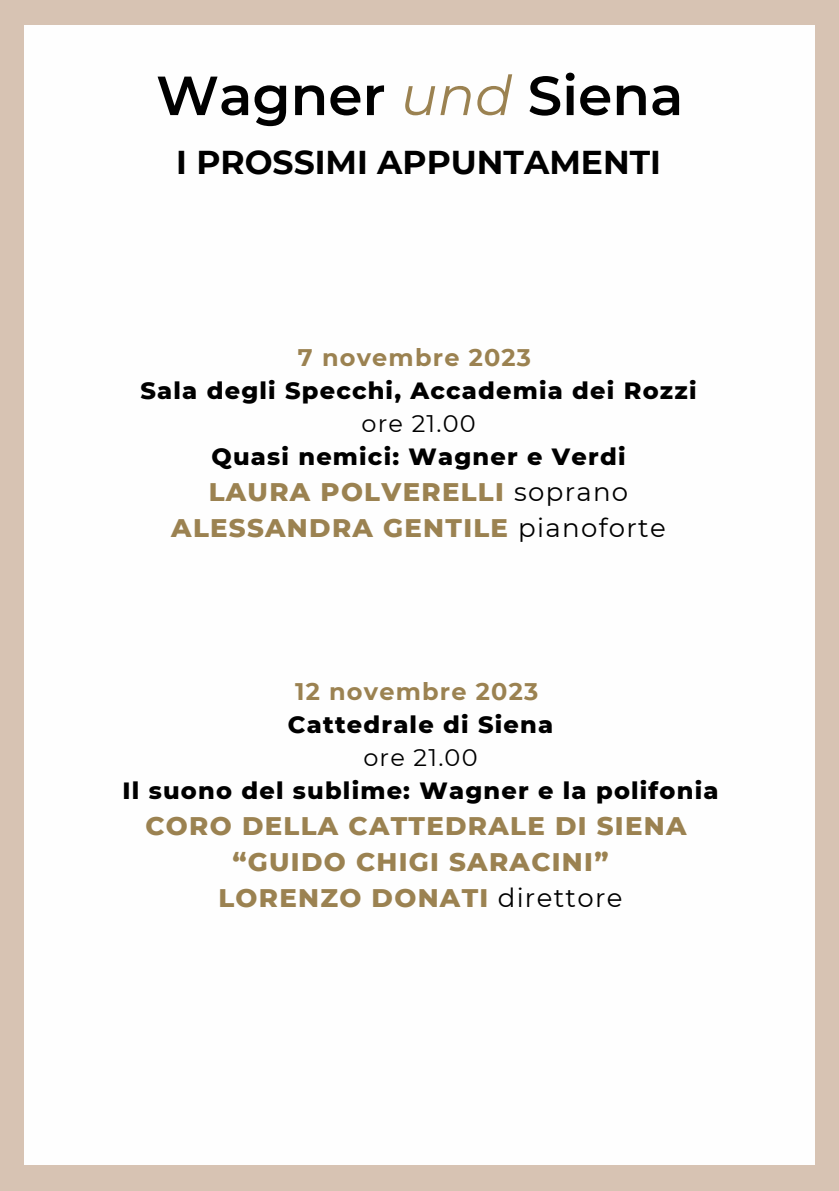
<style>
.page{position:relative;width:839px;height:1191px;background:#fff}
.page>*{position:absolute;margin:0;border:0;box-sizing:border-box;transform-origin:0 0}
.t1{font:600 55px "Montserrat";color:#000}
.t2{font:700 33px "Montserrat";color:#000}
.t3{font:800 26px "Montserrat";letter-spacing:.05em;color:#9b8251}
.t4{font:800 24px "Montserrat";letter-spacing:.05em;color:#000}
.t5{font:700 24px "Montserrat";letter-spacing:.05em;color:#9b8251}
.t6{font:24px "Montserrat";letter-spacing:.05em;color:#000}
.s1{font-weight:400;font-style:italic;color:#9b8251}
.s2{font-weight:400;color:#000}
</style>
<div class="page">
<div style="left:0;top:0;width:838px;height:1191px;background:#d7c3b3"></div>
<div style="left:25px;top:26px;width:789px;height:1139px;background:#fefefe"></div>
<p class="t1" style="left:156px;top:62px;width:528px">Wagner <span class="s1">und</span> Siena</p>
<p class="t2" style="left:176px;top:142px;width:486px">I PROSSIMI APPUNTAMENTI</p>
<p class="t5" style="left:298px;top:343px;width:235px">7 novembre 2023</p>
<p class="t4" style="left:140px;top:376px;width:557px">Sala degli Specchi, Accademia dei Rozzi</p>
<p class="t6" style="left:361px;top:409px;width:116px">ore 21.00</p>
<p class="t4" style="left:211px;top:442px;width:415px">Quasi nemici: Wagner e Verdi</p>
<p class="t3" style="left:209px;top:476px;width:421px">LAURA POLVERELLI <span class="s2">soprano</span></p>
<p class="t3" style="left:171px;top:512px;width:496px">ALESSANDRA GENTILE <span class="s2">pianoforte</span></p>
<p class="t5" style="left:295px;top:677px;width:245px">12 novembre 2023</p>
<p class="t4" style="left:288px;top:710px;width:267px">Cattedrale di Siena</p>
<p class="t6" style="left:363px;top:743px;width:116px">ore 21.00</p>
<p class="t4" style="left:122px;top:776px;width:597px">Il suono del sublime: Wagner e la polifonia</p>
<p class="t3" style="left:145px;top:810px;width:542px">CORO DELLA CATTEDRALE DI SIENA</p>
<p class="t3" style="left:232px;top:846px;width:377px">“GUIDO CHIGI SARACINI”</p>
<p class="t3" style="left:218px;top:882px;width:405px">LORENZO DONATI <span class="s2">direttore</span></p>
</div>
